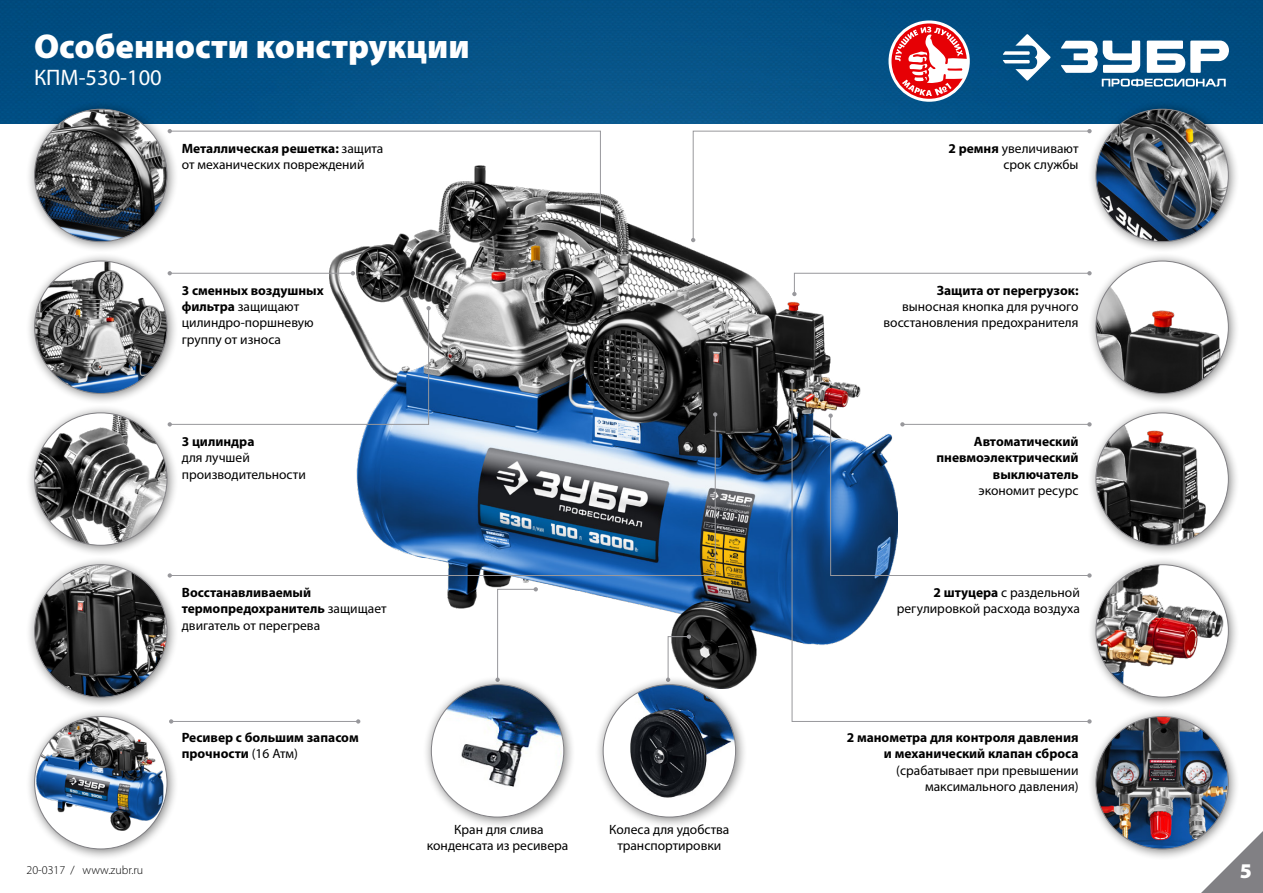
<style>
.page{position:relative;width:1263px;height:893px;background:#fff}
.page>*{position:absolute;margin:0;border:0;box-sizing:border-box;transform-origin:0 0}
.t1{font:900 34.5px "Myriad Pro";color:#fff}
.t2{font:22.5px "Myriad Pro";color:#fff}
.t3{font:900 21px "Myriad Pro";color:#fff}
.t4{font:13.5px/16.2px "Myriad Pro";color:#000;text-align:right}
.t5{font:700 13.5px/16.2px "Myriad Pro";color:#000;text-align:right}
.t6{font:300 12px "Myriad Pro";color:#000}
.s1{font-weight:700}
.s2{font-weight:400}
</style>
<div class="page">
<img style="left:0;top:0;width:1263px;height:123px">
<svg style="left:1201px;top:831px;width:62px;height:62px"></svg>
<img style="left:329px;top:194px;width:502px;height:483px">
<svg style="left:495px;top:587px;width:43px;height:89px"></svg>
<svg style="left:666px;top:634px;width:25px;height:42px"></svg>
<svg style="left:179px;top:130px;width:424px;height:102px"></svg>
<svg style="left:691px;top:130px;width:396px;height:112px"></svg>
<svg style="left:792px;top:271px;width:295px;height:25px"></svg>
<svg style="left:329px;top:306px;width:102px;height:108px"></svg>
<svg style="left:179px;top:414px;width:537px;height:162px"></svg>
<svg style="left:713px;top:412px;width:4px;height:5px"></svg>
<svg style="left:791px;top:381px;width:296px;height:341px"></svg>
<svg style="left:790px;top:379px;width:4px;height:4px"></svg>
<hr style="left:171px;top:721px;width:187px;height:1px;background:#98989c">
<svg style="left:356px;top:719px;width:4px;height:5px"></svg>
<hr style="left:170px;top:273px;width:183px;height:1px;background:#98989c">
<svg style="left:351px;top:271px;width:4px;height:4px"></svg>
<div style="left:25px;top:100px;width:154px;height:154px;background:#000;opacity:.5"></div>
<img style="left:35px;top:109px;width:132px;height:133px;border-radius:66px">
<div style="left:1087px;top:100px;width:153px;height:154px;background:#000;opacity:.5"></div>
<img style="left:1096px;top:109px;width:132px;height:133px;border-radius:66px">
<div style="left:25px;top:252px;width:154px;height:154px;background:#000;opacity:.5"></div>
<img style="left:35px;top:261px;width:132px;height:132px">
<div style="left:1087px;top:252px;width:153px;height:154px;background:#000;opacity:.5"></div>
<img style="left:1096px;top:261px;width:132px;height:132px;border-radius:66px">
<div style="left:25px;top:404px;width:154px;height:153px;background:#000;opacity:.5"></div>
<img style="left:35px;top:413px;width:132px;height:132px;border-radius:66px">
<div style="left:1087px;top:404px;width:153px;height:153px;background:#000;opacity:.5"></div>
<img style="left:1096px;top:413px;width:132px;height:132px;border-radius:66px">
<div style="left:25px;top:556px;width:154px;height:153px;background:#000;opacity:.5"></div>
<img style="left:35px;top:565px;width:132px;height:132px;border-radius:66px">
<div style="left:1087px;top:708px;width:153px;height:153px;background:#000;opacity:.5"></div>
<img style="left:1096px;top:716px;width:132px;height:133px;border-radius:66px">
<div style="left:25px;top:708px;width:154px;height:153px;background:#000;opacity:.5"></div>
<div style="left:35px;top:716px;width:132px;height:133px;background:#fff;border-radius:50%"></div>
<img style="left:35px;top:716px;width:128px;height:115px">
<div style="left:422px;top:676px;width:154px;height:153px;background:#000;opacity:.5"></div>
<img style="left:431px;top:685px;width:133px;height:132px;border-radius:66px">
<div style="left:594px;top:676px;width:153px;height:153px;background:#000;opacity:.5"></div>
<div style="left:603px;top:685px;width:132px;height:132px;background:#fff;border-radius:50%"></div>
<img style="left:630px;top:685px;width:105px;height:132px">
<div style="left:1087px;top:556px;width:153px;height:153px;background:#000;opacity:.5"></div>
<img style="left:1096px;top:565px;width:132px;height:132px;border-radius:66px">
<svg style="left:1002px;top:34px;width:49px;height:47px"></svg>
<svg style="left:1060px;top:41px;width:169px;height:32px"></svg>
<svg style="left:1102px;top:79px;width:124px;height:8px"></svg>
<svg style="left:888px;top:20px;width:82px;height:82px"></svg>
<svg style="left:891px;top:23px;width:76px;height:76px"></svg>
<svg style="left:895px;top:27px;width:74px;height:69px"></svg>
<h1 class="t1" style="left:34px;top:24px;width:437px">Особенности конструкции</h1>
<h2 class="t2" style="left:34px;top:64px;width:129px">КПМ-530-100</h2>
<p class="t4" style="left:182px;top:140px;width:203px;text-align:left"><span class="s1">Металлическая решетка:</span> защита от механических повреждений</p>
<p class="t4" style="left:948px;top:140px;width:132px"><span class="s1">2 ремня</span> увеличивают срок службы</p>
<p class="t4" style="left:182px;top:282px;width:143px;text-align:left"><span class="s1">3 сменных воздушных фильтра</span> защищают цилиндро-поршневую группу от износа</p>
<p class="t5" style="left:937px;top:282px;width:143px">Защита от перегрузок:</p>
<p class="t4" style="left:883px;top:298px;width:197px">выносная кнопка для ручного восстановления предохранителя</p>
<p class="t5" style="left:182px;top:433px;width:74px">3 цилиндра</p>
<p class="t4" style="left:182px;top:449px;width:126px;text-align:left">для лучшей производительности</p>
<p class="t5" style="left:936px;top:433px;width:144px">Автоматический пневмоэлектрический выключатель</p>
<p class="t4" style="left:978px;top:482px;width:102px">экономит ресурс</p>
<p class="t5" style="left:182px;top:584px;width:206px;text-align:left">Восстанавливаемый термопредохранитель <span class="s2">защищает двигатель от перегрева</span></p>
<p class="t4" style="left:897px;top:584px;width:184px"><span class="s1">2 штуцера</span> с раздельной регулировкой расхода воздуха</p>
<p class="t5" style="left:182px;top:729px;width:178px;text-align:left">Ресивер с большим запасом прочности <span class="s2">(16 Атм)</span></p>
<p class="t4" style="left:427px;top:821px;width:143px;text-align:center">Кран для слива конденсата из ресивера</p>
<p class="t4" style="left:609px;top:821px;width:122px;text-align:center">Колеса для удобства транспортировки</p>
<p class="t5" style="left:847px;top:729px;width:233px">2 манометра для контроля давления и механический клапан сброса</p>
<p class="t4" style="left:896px;top:762px;width:184px">(срабатывает при превышении максимального давления)</p>
<p class="t6" style="left:27px;top:862px;width:118px">20-0317 / www.zubr.ru</p>
<h3 class="t3" style="left:1240px;top:856px;width:14px">5</h3>
</div>
